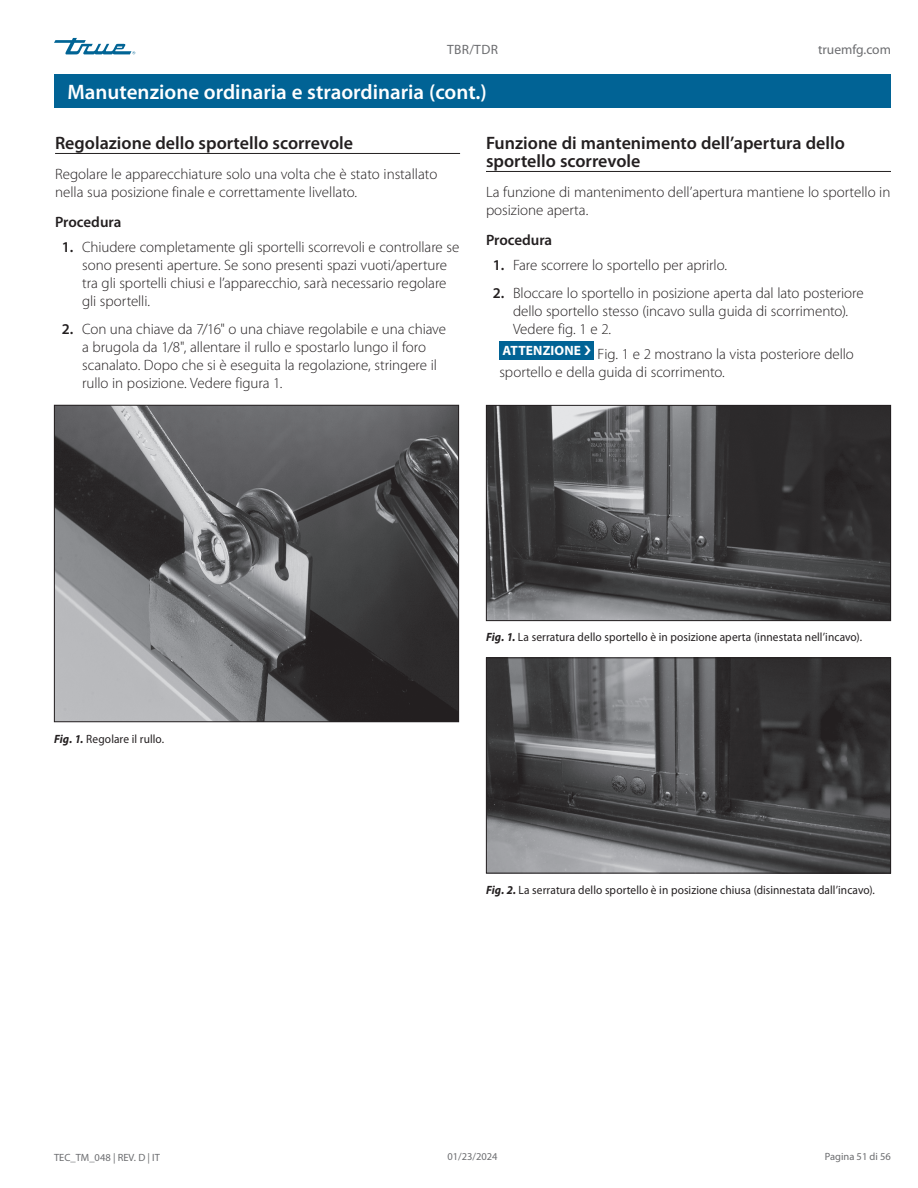
<style>
.page{position:relative;width:918px;height:1188px;background:#fff}
.page>*{position:absolute;margin:0;border:0;box-sizing:border-box;transform-origin:0 0}
.Title_bar_Page_header{font:600 21px "Myriad Pro";color:#fff}
.Subhead_underscore_H1{font:600 18px/18px "Myriad Pro";color:#231f20}
.Body_Text_light_Normal{font:300 15px/18px "Myriad Pro";color:#231f20}
.Body_Text_indent_NOTICE{font:300 15px/18px "Myriad Pro";letter-spacing:-.005em;color:#231f20}
.Subhead_NO_underscore_H2{font:600 15px "Myriad Pro";letter-spacing:-.005em;color:#231f20}
.t1{font:13.5px "Myriad Pro";color:#6c6d70}
.Table_text{font:700 13.5px "Myriad Pro";letter-spacing:.01em;color:#fff}
.Caption_FIG_Regular{font:12px "Myriad Pro";letter-spacing:.01em;color:#231f20;scale:.95 1}
.t2{font:10.5px "Myriad Pro";color:#6c6d70}
.s1{font-weight:600}
.s2{font-weight:700;font-style:italic}
</style>
<div class="page">
<svg style="left:54px;top:38px;width:81px;height:16px"></svg>
<div style="left:54px;top:74px;width:837px;height:34px;background:#016395"></div>
<img style="left:488px;top:407px;width:401px;height:212px">
<div style="left:486px;top:405px;width:405px;height:216px;border:1px solid #231f20"></div>
<img style="left:56px;top:407px;width:401px;height:313px">
<div style="left:54px;top:405px;width:405px;height:317px;border:1px solid #231f20"></div>
<img style="left:488px;top:659px;width:401px;height:212px">
<div style="left:486px;top:657px;width:405px;height:216px;border:1px solid #231f20"></div>
<hr style="left:55px;top:153px;width:405px;height:1px;background:#231f20">
<hr style="left:486px;top:171px;width:405px;height:1px;background:#231f20">
<div style="left:500px;top:341px;width:94px;height:18px;background:#016395"></div>
<p class="t1" style="left:447px;top:42px;width:52px">TBR/TDR</p>
<p class="Title_bar_Page_header" style="left:68px;top:80px;width:421px">Manutenzione ordinaria e straordinaria (cont.)</p>
<p class="t1" style="left:818px;top:42px;width:74px">truemfg.com</p>
<p class="Subhead_underscore_H1" style="left:55px;top:134px;width:300px">Regolazione dello sportello scorrevole</p>
<p class="Body_Text_light_Normal" style="left:55px;top:165px;width:384px">Regolare le apparecchiature solo una volta che è stato installato nella sua posizione finale e correttamente livellato.</p>
<p class="Subhead_NO_underscore_H2" style="left:55px;top:214px;width:68px">Procedura</p>
<p class="Body_Text_light_Normal" style="left:82px;top:238px;width:379px;text-indent:-20px"><span class="s1">1.</span> Chiudere completamente gli sportelli scorrevoli e controllare se sono presenti aperture. Se sono presenti spazi vuoti/aperture tra gli sportelli chiusi e l’apparecchio, sarà necessario regolare gli sportelli.</p>
<p class="Body_Text_light_Normal" style="left:82px;top:321px;width:366px;text-indent:-20px"><span class="s1">2.</span> Con una chiave da 7/16" o una chiave regolabile e una chiave a brugola da 1/8", allentare il rullo e spostarlo lungo il foro scanalato. Dopo che si è eseguita la regolazione, stringere il rullo in posizione. Vedere figura 1.</p>
<p class="Subhead_underscore_H1" style="left:486px;top:134px;width:360px">Funzione di mantenimento dell’apertura dello sportello scorrevole</p>
<p class="Body_Text_light_Normal" style="left:486px;top:183px;width:406px">La funzione di mantenimento dell’apertura mantiene lo sportello in posizione aperta.</p>
<p class="Subhead_NO_underscore_H2" style="left:486px;top:232px;width:68px">Procedura</p>
<p class="Body_Text_light_Normal" style="left:493px;top:256px;width:236px"><span class="s1">1.</span> Fare scorrere lo sportello per aprirlo.</p>
<p class="Body_Text_light_Normal" style="left:513px;top:285px;width:352px;text-indent:-20px"><span class="s1">2.</span> Bloccare lo sportello in posizione aperta dal lato posteriore dello sportello stesso (incavo sulla guida di scorrimento).<br>Vedere fig. 1 e 2.</p>
<p class="Table_text" style="left:502px;top:343px;width:80px">ATTENZIONE</p>
<p class="Body_Text_indent_NOTICE" style="left:500px;top:346px;width:356px;text-indent:98px">Fig. 1 e 2 mostrano la vista posteriore dello sportello e della guida di scorrimento.</p>
<p class="Caption_FIG_Regular" style="left:54px;top:731px;width:118px"><span class="s2">Fig. 1.</span> Regolare il rullo.</p>
<p class="Caption_FIG_Regular" style="left:486px;top:629px;width:397px"><span class="s2">Fig. 1.</span> La serratura dello sportello è in posizione aperta (innestata nell’incavo).</p>
<p class="Caption_FIG_Regular" style="left:486px;top:882px;width:411px"><span class="s2">Fig. 2.</span> La serratura dello sportello è in posizione chiusa (disinnestata dall’incavo).</p>
<p class="t2" style="left:54px;top:1151px;width:108px">TEC_TM_048 | REV. D | IT</p>
<p class="t2" style="left:447px;top:1150px;width:52px">01/23/2024</p>
<p class="t2" style="left:825px;top:1150px;width:68px">Pagina 51 di 56</p>
</div>
